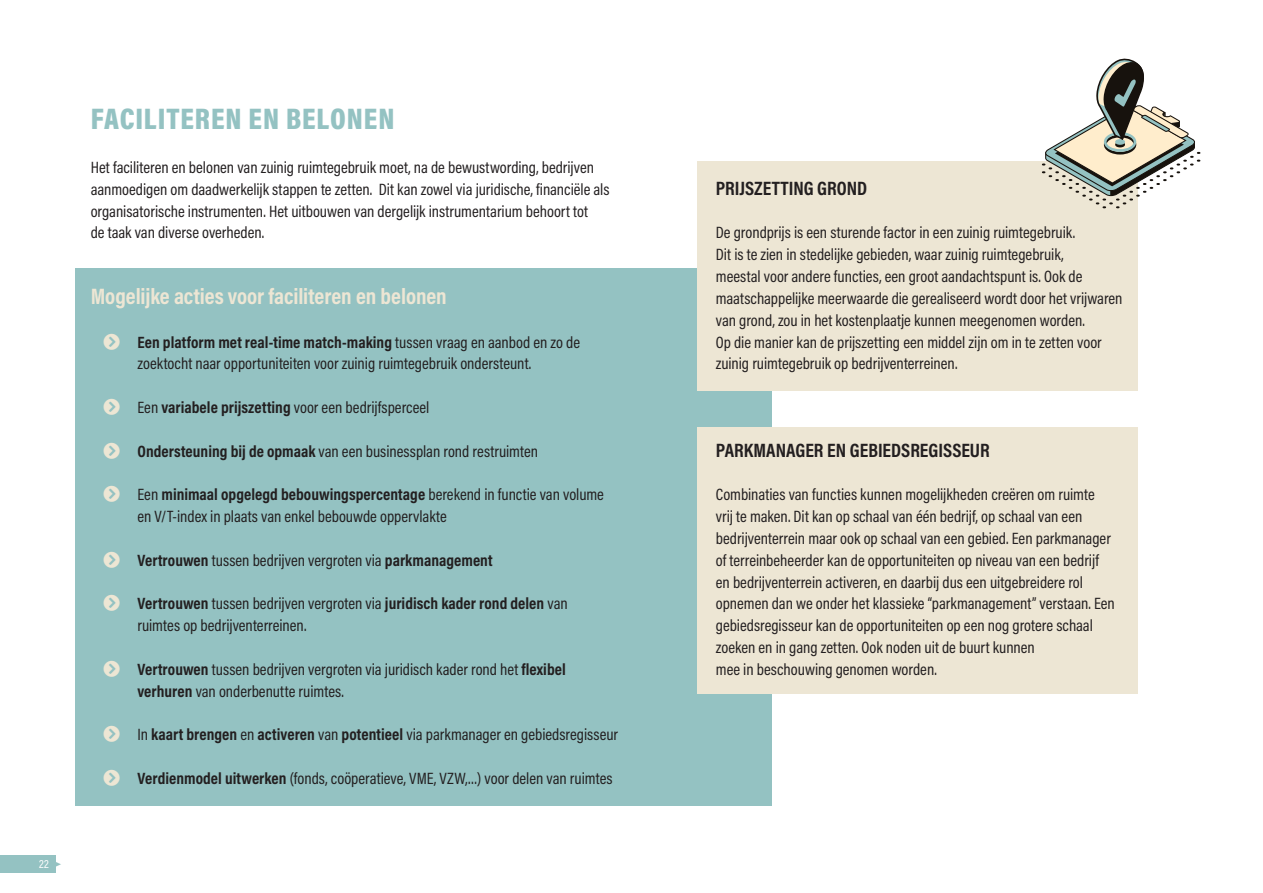
<style>
.page{position:relative;width:1263px;height:893px;background:#fff}
.page>*{position:absolute;margin:0;border:0;box-sizing:border-box;transform-origin:0 0}
.brood{font:900 30px "Acumin Pro Cond";letter-spacing:.03em;color:#94c2c2}
.brood-2{font:700 22.5px "Acumin Pro Cond";color:#ede6d4}
.brood-3{font:700 19.5px "Acumin Pro Cond";color:#231f20}
.brood-4{font:16.5px/21.8px "Acumin Pro Cond";color:#231f20}
.t1{font:12px "Acumin Pro Cond";color:#fff}
.s1{font-weight:700}
</style>
<div class="page">
<div style="left:0;top:855px;width:55px;height:17px;background:#94c2c2"></div>
<hr style="left:1262px;top:0;width:1px;height:893px;background:#ede6d4">
<div style="left:75px;top:269px;width:697px;height:537px;background:#94c2c2"></div>
<div style="left:697px;top:162px;width:441px;height:229px;background:#ede6d4"></div>
<div style="left:697px;top:427px;width:441px;height:266px;background:#ede6d4"></div>
<svg style="left:1042px;top:58px;width:159px;height:150px"></svg>
<p class="t1" style="left:39px;top:856px;width:11px">22</p>
<p class="brood" style="left:91px;top:99px;width:305px">FACILITEREN EN BELONEN</p>
<p class="brood-4" style="left:91px;top:156px;width:520px">Het faciliteren en belonen van zuinig ruimtegebruik moet, na de bewustwording, bedrijven aanmoedigen om daadwerkelijk stappen te zetten. Dit kan zowel via juridische, financiële als organisatorische instrumenten. Het uitbouwen van dergelijk instrumentarium behoort tot<br>de taak van diverse overheden.</p>
<p class="brood-2" style="left:91px;top:281px;width:358px">Mogelijke acties voor faciliteren en belonen</p>
<p class="brood-4" style="left:137px;top:331px;width:444px"><span class="s1">Een platform met real-time match-making</span> tussen vraag en aanbod en zo de zoektocht naar opportuniteiten voor zuinig ruimtegebruik ondersteunt.</p>
<p class="brood-4" style="left:137px;top:396px;width:293px">Een <span class="s1">variabele prijszetting</span> voor een bedrijfsperceel</p>
<p class="brood-4" style="left:137px;top:440px;width:402px"><span class="s1">Ondersteuning bij de opmaak</span> van een businessplan rond restruimten</p>
<p class="brood-4" style="left:137px;top:483px;width:468px">Een <span class="s1">minimaal opgelegd bebouwingspercentage</span> berekend in functie van volume en V/T-index in plaats van enkel bebouwde oppervlakte</p>
<p class="brood-4" style="left:137px;top:549px;width:357px"><span class="s1">Vertrouwen</span> tussen bedrijven vergroten via <span class="s1">parkmanagement</span></p>
<p class="brood-4" style="left:137px;top:592px;width:432px"><span class="s1">Vertrouwen</span> tussen bedrijven vergroten via <span class="s1">juridisch kader rond delen</span> van ruimtes op bedrijventerreinen.</p>
<p class="brood-4" style="left:137px;top:658px;width:430px"><span class="s1">Vertrouwen</span> tussen bedrijven vergroten via juridisch kader rond het <span class="s1">flexibel verhuren</span> van onderbenutte ruimtes.</p>
<p class="brood-4" style="left:137px;top:723px;width:482px">In <span class="s1">kaart brengen</span> en <span class="s1">activeren</span> van <span class="s1">potentieel</span> via parkmanager en gebiedsregisseur</p>
<p class="brood-4" style="left:137px;top:767px;width:477px"><span class="s1">Verdienmodel uitwerken</span> (fonds, coöperatieve, VME, VZW,…) voor delen van ruimtes</p>
<p class="brood-3" style="left:716px;top:175px;width:153px">PRIJSZETTING GROND</p>
<p class="brood-4" style="left:716px;top:221px;width:408px">De grondprijs is een sturende factor in een zuinig ruimtegebruik.<br>Dit is te zien in stedelijke gebieden, waar zuinig ruimtegebruik,<br>meestal voor andere functies, een groot aandachtspunt is. Ook de maatschappelijke meerwaarde die gerealiseerd wordt door het vrijwaren van grond, zou in het kostenplaatje kunnen meegenomen worden.<br>Op die manier kan de prijszetting een middel zijn om in te zetten voor zuinig ruimtegebruik op bedrijventerreinen.</p>
<p class="brood-3" style="left:716px;top:437px;width:275px">PARKMANAGER EN GEBIEDSREGISSEUR</p>
<p class="brood-4" style="left:716px;top:483px;width:401px">Combinaties van functies kunnen mogelijkheden creëren om ruimte vrij te maken. Dit kan op schaal van één bedrijf, op schaal van een bedrijventerrein maar ook op schaal van een gebied. Een parkmanager of terreinbeheerder kan de opportuniteiten op niveau van een bedrijf en bedrijventerrein activeren, en daarbij dus een uitgebreidere rol opnemen dan we onder het klassieke “parkmanagement” verstaan. Een gebiedsregisseur kan de opportuniteiten op een nog grotere schaal zoeken en in gang zetten. Ook noden uit de buurt kunnen<br>mee in beschouwing genomen worden.</p>
</div>
